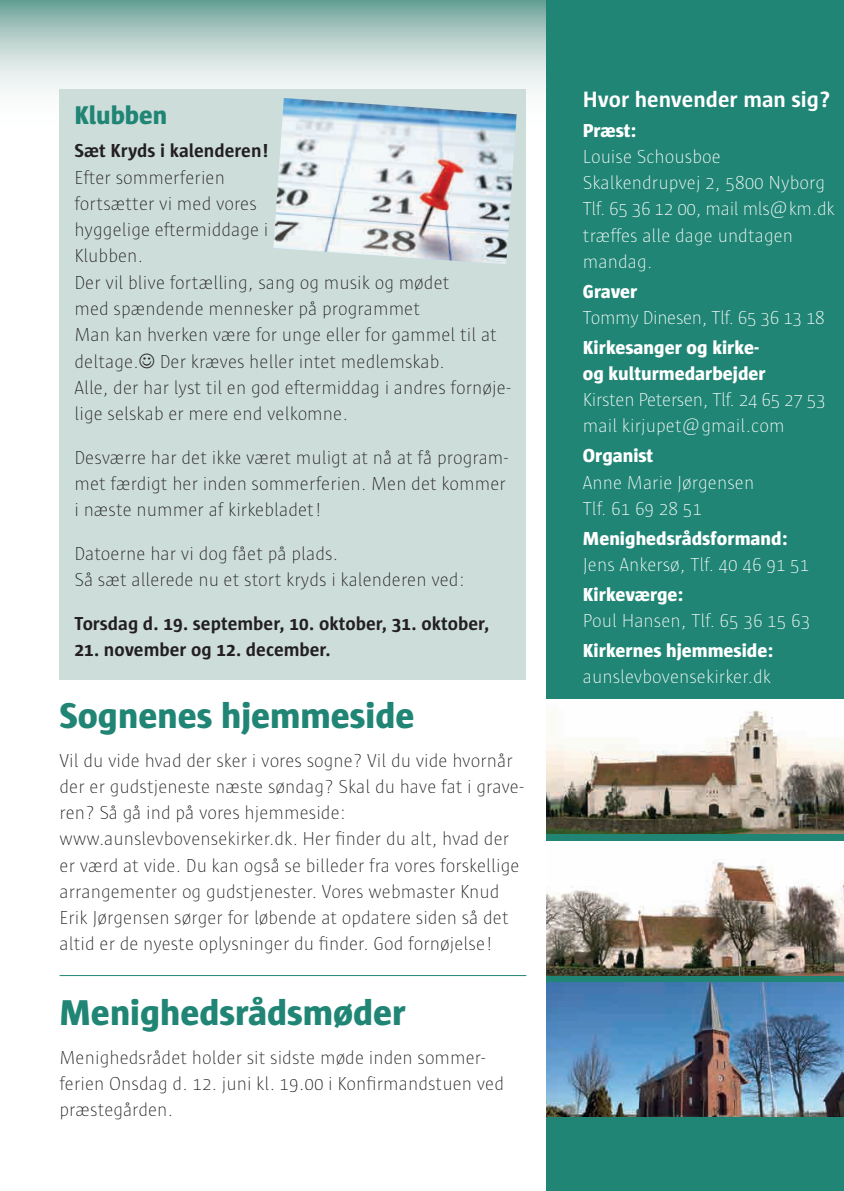
<style>
.page{position:relative;width:844px;height:1191px;background:#fff}
.page>*{position:absolute;margin:0;border:0;box-sizing:border-box;transform-origin:0 0}
.t1{font:800 36.75px "Sun";color:#208575}
.t2{font:800 26.25px "Sun";color:#208575}
.t3{font:700 22.75px "Sun";color:#fff}
.t4{font:200 19.25px/26.2px "Sun";color:#231f20}
.t5{font:200 19.25px "Sun";color:#fff}
.t6{font:800 19.25px "Sun";color:#fff}
.t7{font:700 19.25px "Sun";color:#231f20}
.t8{font:200 19.25px "Sun";letter-spacing:-.02em;color:#fff}
</style>
<div class="page">
<svg style="left:0;top:0;width:546px;height:149px;background:#bfd6d1"></svg>
<div style="left:546px;top:0;width:297px;height:1191px;background:#208575"></div>
<img style="left:546px;top:699px;width:297px;height:134px">
<img style="left:546px;top:841px;width:297px;height:134px">
<div style="left:60px;top:89px;width:466px;height:591px;background:#ccddda"></div>
<img style="left:546px;top:982px;width:297px;height:134px">
<hr style="left:60px;top:975px;width:466px;height:1px;background:#208575">
<img style="left:273px;top:98px;width:243px;height:166px">
<p class="t2" style="left:74px;top:101px;width:94px">Klubben</p>
<p class="t7" style="left:74px;top:140px;width:196px">Sæt Kryds i kalenderen!</p>
<p class="t4" style="left:74px;top:164px;width:195px">Efter sommerferien fortsætter vi med vores hyggelige eftermiddage i<br>Klubben.</p>
<p class="t4" style="left:74px;top:269px;width:376px">Der vil blive fortælling, sang og musik og mødet med spændende mennesker på programmet</p>
<p class="t4" style="left:74px;top:322px;width:424px">Man kan hverken være for unge eller for gammel til at deltage. Der kræves heller intet medlemskab.</p>
<p class="t4" style="left:74px;top:374px;width:437px">Alle, der har lyst til en god eftermiddag i andres fornøje&shy;lige selskab er mere end velkomne.</p>
<p class="t4" style="left:74px;top:444px;width:435px;text-align:justify">Desværre har det ikke været muligt at nå at få program&shy;met færdigt her inden sommerferien. Men det kommer i næste nummer af kirkebladet!</p>
<p class="t4" style="left:74px;top:540px;width:265px">Datoerne har vi dog fået på plads.</p>
<p class="t4" style="left:74px;top:567px;width:391px">Så sæt allerede nu et stort kryds i kalenderen ved:</p>
<p class="t7" style="left:74px;top:613px;width:416px">Torsdag d. 19. september, 10. oktober, 31. oktober,</p>
<p class="t7" style="left:74px;top:639px;width:258px">21. november og 12. december.</p>
<p class="t1" style="left:60px;top:694px;width:356px">Sognenes hjemmeside</p>
<p class="t4" style="left:60px;top:747px;width:465px">Vil du vide hvad der sker i vores sogne? Vil du vide hvornår der er gudstjeneste næste søndag? Skal du have fat i grave&shy;ren? Så gå ind på vores hjemmeside:</p>
<p class="t4" style="left:60px;top:826px;width:461px">www.aunslevbovensekirker.dk. Her finder du alt, hvad der er værd at vide. Du kan også se billeder fra vores forskellige arrangementer og gudstjenester. Vores webmaster Knud Erik Jørgensen sørger for løbende at opdatere siden så det altid er de nyeste oplysninger du finder. God fornøjelse!</p>
<p class="t1" style="left:60px;top:991px;width:348px">Menighedsrådsmøder</p>
<p class="t4" style="left:60px;top:1044px;width:446px">Menighedsrådet holder sit sidste møde inden sommer&shy;ferien Onsdag d. 12. juni kl. 19.00 i Konfirmandstuen ved præstegården.</p>
<p class="t3" style="left:582px;top:87px;width:249px">Hvor henvender man sig?</p>
<p class="t6" style="left:582px;top:119px;width:55px">Præst:</p>
<p class="t5" style="left:582px;top:146px;width:139px">Louise Schousboe</p>
<p class="t5" style="left:582px;top:173px;width:244px">Skalkendrupvej 2, 5800 Nyborg</p>
<p class="t8" style="left:582px;top:199px;width:253px">Tlf. 65 36 12 00, mail mls@km.dk</p>
<p class="t5" style="left:582px;top:225px;width:212px">træffes alle dage undtagen</p>
<p class="t5" style="left:582px;top:251px;width:71px">mandag.</p>
<p class="t6" style="left:582px;top:280px;width:56px">Graver</p>
<p class="t8" style="left:582px;top:307px;width:243px">Tommy Dinesen, Tlf. 65 36 13 18</p>
<p class="t6" style="left:582px;top:336px;width:177px">Kirkesanger og kirke-</p>
<p class="t6" style="left:582px;top:363px;width:184px">og kulturmedarbejder</p>
<p class="t8" style="left:582px;top:390px;width:244px">Kirsten Petersen, Tlf. 24 65 27 53</p>
<p class="t5" style="left:582px;top:416px;width:203px">mail kirjupet@gmail.com</p>
<p class="t6" style="left:582px;top:445px;width:72px">Organist</p>
<p class="t5" style="left:582px;top:472px;width:173px">Anne Marie Jørgensen</p>
<p class="t5" style="left:582px;top:498px;width:121px">Tlf. 61 69 28 51</p>
<p class="t6" style="left:582px;top:527px;width:206px">Menighedsrådsformand:</p>
<p class="t5" style="left:582px;top:554px;width:228px">Jens Ankersø, Tlf. 40 46 91 51</p>
<p class="t6" style="left:582px;top:583px;width:102px">Kirkeværge:</p>
<p class="t5" style="left:582px;top:610px;width:229px">Poul Hansen, Tlf. 65 36 15 63</p>
<p class="t6" style="left:582px;top:639px;width:192px">Kirkernes hjemmeside:</p>
<p class="t5" style="left:582px;top:666px;width:189px">aunslevbovensekirker.dk</p>
</div>
